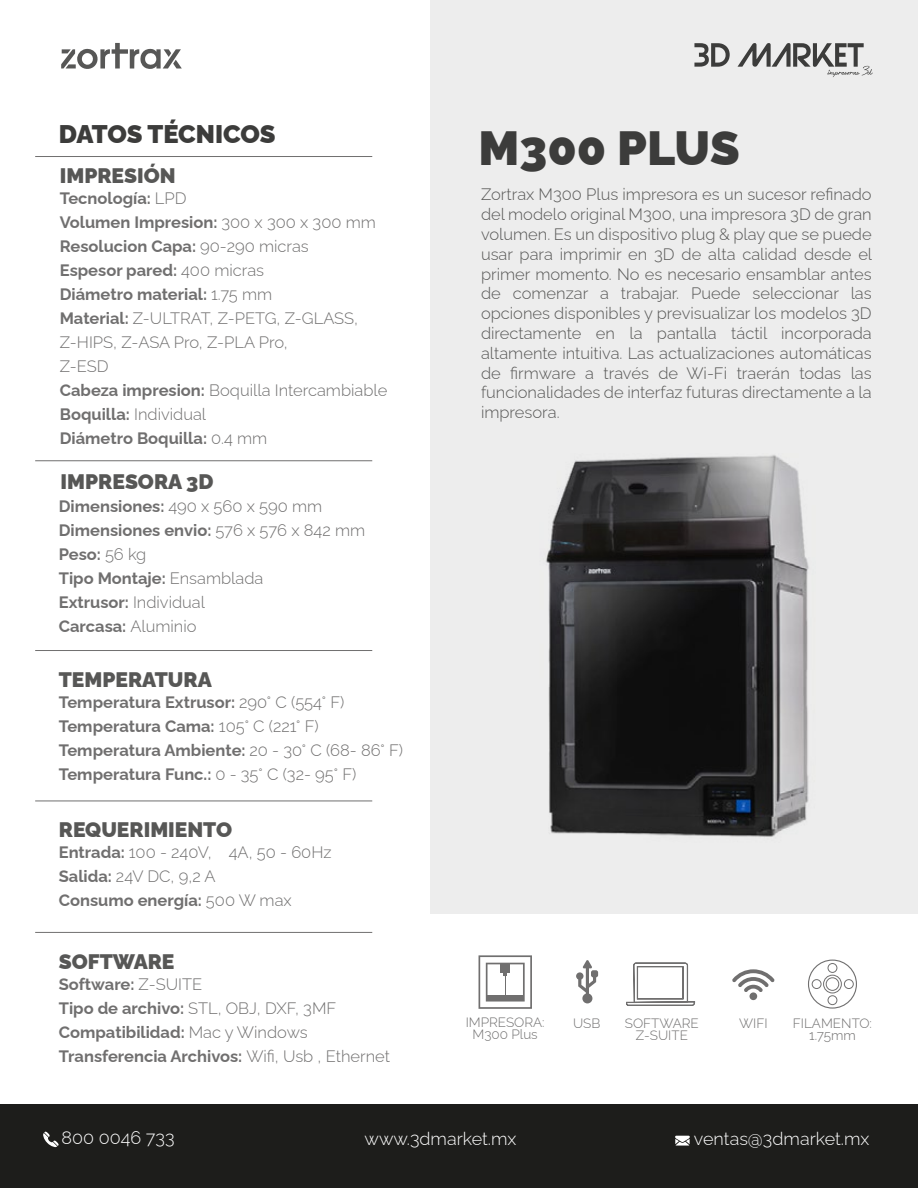
<style>
.page{position:relative;width:918px;height:1188px;background:#fff}
.page>*{position:absolute;margin:0;border:0;box-sizing:border-box;transform-origin:0 0}
.t1{font:900 48px "Raleway";color:#3c3c3b}
.t2{font:900 25.5px "Raleway";letter-spacing:-.005em;color:#3c3c3b}
.t3{font:900 21px "Raleway";color:#575756}
.t4{font:300 18px "Raleway";color:#fff}
.t5{font:300 16.5px/19.8px "Raleway";color:#575756;text-align:justify}
.t6{font:700 16.5px/24px "Raleway";color:#706f6f}
.t7{font:300 16.5px/24px "Raleway";color:#706f6f}
.t8{font:300 13.5px/12px "Raleway";color:#706f6f;text-align:center}
.s1{font-weight:700}
.s2{font-weight:300}
</style>
<div class="page">
<div style="left:431px;top:0;width:487px;height:913px;background:#ededed"></div>
<div style="left:0;top:1105px;width:918px;height:83px;background:#1d1d1b"></div>
<svg style="left:43px;top:1131px;width:16px;height:16px"></svg>
<svg style="left:675px;top:1136px;width:15px;height:10px"></svg>
<svg style="left:694px;top:43px;width:36px;height:24px"></svg>
<svg style="left:738px;top:43px;width:135px;height:34px"></svg>
<hr style="left:35px;top:460px;width:337px;height:1px;background:#706f6f">
<hr style="left:35px;top:156px;width:337px;height:1px;background:#706f6f">
<hr style="left:35px;top:650px;width:337px;height:1px;background:#706f6f">
<hr style="left:35px;top:801px;width:337px;height:1px;background:#706f6f">
<hr style="left:35px;top:932px;width:337px;height:1px;background:#706f6f">
<svg style="left:626px;top:963px;width:69px;height:43px"></svg>
<svg style="left:479px;top:955px;width:53px;height:54px"></svg>
<svg style="left:732px;top:969px;width:43px;height:31px"></svg>
<svg style="left:576px;top:960px;width:22px;height:43px"></svg>
<svg style="left:61px;top:43px;width:121px;height:26px"></svg>
<div style="left:808px;top:960px;width:49px;height:49px;border:1px solid #706f6f;border-radius:50%"></div>
<div style="left:823px;top:975px;width:19px;height:18px;border:1px solid #706f6f;border-radius:50%"></div>
<div style="left:826px;top:977px;width:13px;height:14px;border:1px solid #706f6f;border-radius:50%"></div>
<div style="left:844px;top:979px;width:10px;height:10px;border:1px solid #706f6f;border-radius:50%"></div>
<div style="left:812px;top:979px;width:9px;height:10px;border:1px solid #706f6f;border-radius:50%"></div>
<div style="left:828px;top:963px;width:9px;height:10px;border:1px solid #706f6f;border-radius:50%"></div>
<div style="left:828px;top:995px;width:9px;height:10px;border:1px solid #706f6f;border-radius:50%"></div>
<img style="left:546px;top:455px;width:263px;height:382px">
<h2 class="t2" style="left:59px;top:114px;width:218px">DATOS TÉCNICOS</h2>
<p class="t3" style="left:60px;top:159px;width:117px">IMPRESIÓN</p>
<p class="t7" style="left:60px;top:184px;width:329px"><span class="s1">Tecnología:</span> LPD<br><span class="s1">Volumen Impresion:</span> 300 x 300 x 300 mm<br><span class="s1">Resolucion Capa:</span> 90-290 micras<br><span class="s1">Espesor pared:</span> 400 micras<br><span class="s1">Diámetro material:</span> 1.75 mm<br><span class="s1">Material:</span> Z-ULTRAT, Z-PETG, Z-GLASS,<br>Z-HIPS, Z-ASA Pro, Z-PLA Pro,<br>Z-ESD<br><span class="s1">Cabeza impresion:</span> Boquilla Intercambiable<br><span class="s1">Boquilla:</span> Individual<br><span class="s1">Diámetro Boquilla:</span> 0.4 mm</p>
<p class="t3" style="left:61px;top:465px;width:154px">IMPRESORA 3D</p>
<p class="t6" style="left:59px;top:492px;width:308px">Dimensiones: <span class="s2">490 x 560 x 590 mm<br></span>Dimensiones envio: <span class="s2">576 x 576 x 842 mm<br></span>Peso: <span class="s2">56 kg<br></span>Tipo Montaje: <span class="s2">Ensamblada<br></span>Extrusor: <span class="s2">Individual<br></span>Carcasa: <span class="s2">Aluminio</span></p>
<p class="t3" style="left:59px;top:663px;width:154px">TEMPERATURA</p>
<p class="t6" style="left:59px;top:688px;width:346px">Temperatura Extrusor: <span class="s2">290° C (554° F)<br></span>Temperatura Cama: <span class="s2">105° C (221° F)<br></span>Temperatura Ambiente: <span class="s2">20 - 30° C (68- 86° F)<br></span>Temperatura Func.: <span class="s2">0 - 35° C (32- 95° F)</span></p>
<p class="t3" style="left:59px;top:813px;width:175px">REQUERIMIENTO</p>
<p class="t7" style="left:59px;top:839px;width:274px"><span class="s1">Entrada:</span> 100 - 240V, 4A, 50 - 60Hz<br><span class="s1">Salida:</span> 24V DC, 9,2 A<br><span class="s1">Consumo energía:</span> 500 W max</p>
<p class="t3" style="left:59px;top:945px;width:117px">SOFTWARE</p>
<p class="t6" style="left:59px;top:970px;width:333px">Software: <span class="s2">Z-SUITE<br></span>Tipo de archivo: <span class="s2">STL, OBJ, DXF, 3MF<br></span>Compatibilidad: <span class="s2">Mac y Windows<br></span>Transferencia Archivos: <span class="s2">Wifi, Usb , Ethernet</span></p>
<h1 class="t1" style="left:479px;top:109px;width:263px">M300 PLUS</h1>
<p class="t5" style="left:481px;top:183px;width:393px">Zortrax M300 Plus impresora es un sucesor refinado del modelo original M300, una impresora 3D de gran volumen. Es un dispositivo plug &amp; play que se puede usar para imprimir en 3D de alta calidad desde el primer momento. No es necesario ensamblar antes de comenzar a trabajar. Puede seleccionar las opciones disponibles y previsualizar los modelos 3D directamente en la pantalla táctil incorporada altamente intuitiva. Las actualizaciones automáticas de firmware a través de Wi-Fi traerán todas las funcionalidades de interfaz futuras directamente a la impresora.</p>
<p class="t8" style="left:466px;top:1015px;width:80px">IMPRESORA:<br>M300 Plus</p>
<p class="t8" style="left:573px;top:1016px;width:29px">USB</p>
<p class="t8" style="left:625px;top:1016px;width:75px">SOFTWARE</p>
<p class="t8" style="left:739px;top:1016px;width:30px">WIFI</p>
<p class="t8" style="left:636px;top:1028px;width:54px">Z-SUITE</p>
<p class="t8" style="left:793px;top:1016px;width:81px">FILAMENTO:<br>1.75mm</p>
<p class="t4" style="left:62px;top:1124px;width:114px">800 0046 733</p>
<p class="t4" style="left:365px;top:1124px;width:153px">www.3dmarket.mx</p>
<p class="t4" style="left:694px;top:1125px;width:177px">ventas@3dmarket.mx</p>
</div>
